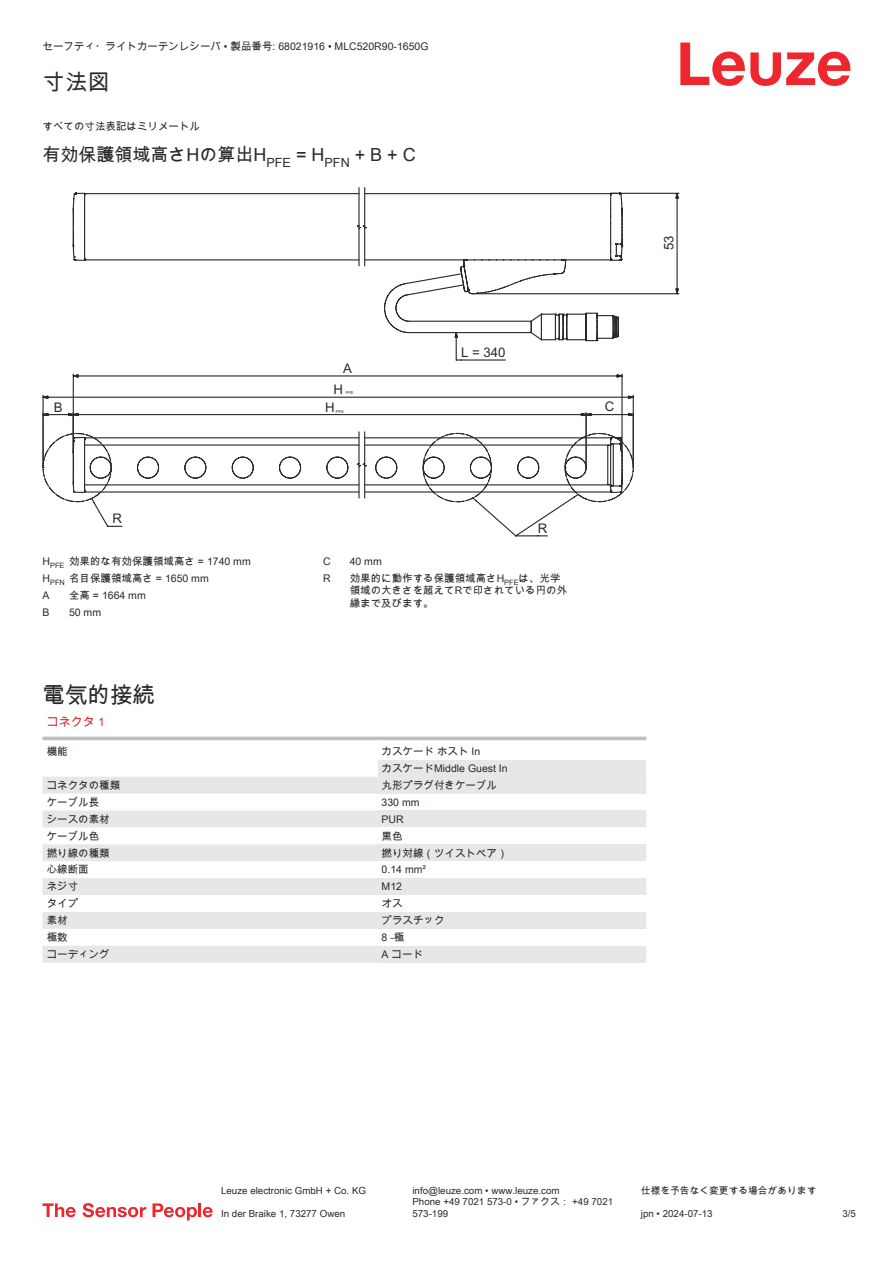
<style>
.page{position:relative;width:893px;height:1263px;background:#fff}
.page>*{position:absolute;margin:0;border:0;box-sizing:border-box;transform-origin:0 0}
.t1{font:22.5px "Arial Unicode MS";color:#2b292a}
.t2{font:18px "Arial Unicode MS";color:#2b292a}
.t3{font:13.2px "Arial";color:#2b292a}
.t4{font:12px "Arial Unicode MS";color:#db2a30}
.t5{font:10.5px/17px "Arial Unicode MS";color:#2b292a}
.t6{font:9.75px/11.7px "Arial Unicode MS";color:#2b292a}
.t7{font:3.9px "Arial";color:#2b292a}
</style>
<div class="page">
<svg style="left:680px;top:43px;width:170px;height:43px"></svg>
<svg style="left:43px;top:736px;width:603px;height:5px"></svg>
<svg style="left:43px;top:777px;width:335px;height:186px;fill:#e6e7e9"></svg>
<hr style="left:43px;top:737px;width:335px;height:3px;background:#bdbfc1">
<hr style="left:378px;top:737px;width:268px;height:3px;background:#bdbfc1">
<div style="left:378px;top:760px;width:268px;height:17px;background:#e6e7e9"></div>
<div style="left:378px;top:777px;width:268px;height:17px;background:#e6e7e9"></div>
<div style="left:378px;top:810px;width:268px;height:17px;background:#e6e7e9"></div>
<div style="left:378px;top:844px;width:268px;height:17px;background:#e6e7e9"></div>
<div style="left:378px;top:878px;width:268px;height:17px;background:#e6e7e9"></div>
<div style="left:378px;top:912px;width:268px;height:17px;background:#e6e7e9"></div>
<div style="left:378px;top:946px;width:268px;height:17px;background:#e6e7e9"></div>
<svg style="left:43px;top:1203px;width:33px;height:14px"></svg>
<svg style="left:83px;top:1203px;width:63px;height:14px"></svg>
<svg style="left:153px;top:1203px;width:44px;height:17px"></svg>
<hr style="left:198px;top:1203px;width:3px;height:14px;background:#ed272d">
<svg style="left:203px;top:1207px;width:10px;height:10px"></svg>
<svg style="left:83px;top:187px;width:300px;height:80px"></svg>
<svg style="left:383px;top:192px;width:297px;height:169px"></svg>
<svg style="left:43px;top:373px;width:591px;height:164px"></svg>
<p class="t5" style="left:43px;top:38px;width:388px">セーフティ・ライトカーテンレシーバ • 製品番号: 68021916 • MLC520R90-1650G</p>
<h1 class="t1" style="left:43px;top:66px;width:69px">寸法図</h1>
<p class="t5" style="left:43px;top:118px;width:159px">すべての寸法表記はミリメートル</p>
<h2 class="t2" style="left:43px;top:141px;width:375px">有効保護領域高さHの算出H<sub>PFE</sub> = H<sub>PFN</sub> + B + C</h2>
<p class="t3" style="left:343px;top:361px;width:10px">A</p>
<p class="t3" style="left:333px;top:382px;width:11px">H</p>
<p class="t7" style="left:346px;top:390px;width:9px">PFE</p>
<p class="t3" style="left:461px;top:345px;width:46px">L = 340</p>
<p class="t3" style="left:54px;top:399px;width:10px">B</p>
<p class="t7" style="left:336px;top:409px;width:9px">PFN</p>
<p class="t3" style="left:605px;top:399px;width:11px">C</p>
<p class="t3" style="left:325px;top:399px;width:11px">H</p>
<p class="t3" style="left:112px;top:511px;width:11px">R</p>
<p class="t5" style="left:43px;top:552px;width:210px">H<sub>PFE</sub> 効果的な有効保護領域高さ = 1740 mm<br>H<sub>PFN</sub> 名目保護領域高さ = 1650 mm<br>A</p>
<p class="t5" style="left:69px;top:586px;width:78px">全高 = 1664 mm</p>
<p class="t5" style="left:43px;top:603px;width:9px">B</p>
<p class="t5" style="left:69px;top:603px;width:34px">50 mm</p>
<p class="t3" style="left:538px;top:520px;width:11px">R</p>
<p class="t5" style="left:323px;top:553px;width:9px">C</p>
<p class="t5" style="left:350px;top:552px;width:34px">40 mm</p>
<p class="t5" style="left:323px;top:569px;width:9px">R</p>
<p class="t5" style="left:350px;top:571px;width:219px;line-height:12.6px">効果的に動作する保護領域高さH<sub>PFE</sub>は、光学領域の大きさを超えてRで印されている円の外縁まで及びます。</p>
<h1 class="t1" style="left:43px;top:678px;width:114px">電気的接続</h1>
<p class="t4" style="left:47px;top:713px;width:60px">コネクタ 1</p>
<p class="t5" style="left:47px;top:743px;width:22px">機能</p>
<p class="t5" style="left:382px;top:743px;width:128px">カスケード ホスト In<br>カスケードMiddle Guest In</p>
<p class="t5" style="left:47px;top:776px;width:75px">コネクタの種類</p>
<p class="t5" style="left:382px;top:776px;width:117px">丸形プラグ付きケーブル</p>
<p class="t5" style="left:47px;top:793px;width:54px">ケーブル長</p>
<p class="t5" style="left:382px;top:793px;width:39px">330 mm</p>
<p class="t5" style="left:47px;top:810px;width:64px">シースの素材</p>
<p class="t5" style="left:382px;top:810px;width:24px">PUR</p>
<p class="t5" style="left:47px;top:827px;width:54px">ケーブル色</p>
<p class="t5" style="left:382px;top:827px;width:22px">黒色</p>
<p class="t5" style="left:47px;top:844px;width:64px">撚り線の種類</p>
<p class="t5" style="left:382px;top:844px;width:127px">撚り対線（ツイストペア）</p>
<p class="t5" style="left:47px;top:861px;width:43px">心線断面</p>
<p class="t5" style="left:382px;top:861px;width:46px">0.14 mm²</p>
<p class="t5" style="left:47px;top:878px;width:33px">ネジ寸</p>
<p class="t5" style="left:382px;top:878px;width:22px">M12</p>
<p class="t5" style="left:47px;top:895px;width:33px">タイプ</p>
<p class="t5" style="left:382px;top:895px;width:22px">オス</p>
<p class="t5" style="left:47px;top:912px;width:22px">素材</p>
<p class="t5" style="left:382px;top:912px;width:64px">プラスチック</p>
<p class="t5" style="left:47px;top:929px;width:22px">極数</p>
<p class="t5" style="left:382px;top:929px;width:24px">8 -極</p>
<p class="t5" style="left:47px;top:945px;width:64px">コーディング</p>
<p class="t5" style="left:382px;top:945px;width:43px">A コード</p>
<p class="t3" style="left:661px;top:250px;width:16px;rotate:-90deg">53</p>
<p class="t6" style="left:221px;top:1184px;width:146px">Leuze electronic GmbH + Co. KG</p>
<p class="t6" style="left:412px;top:1184px;width:149px">info@leuze.com • www.leuze.com</p>
<p class="t6" style="left:641px;top:1184px;width:177px">仕様を予告なく変更する場合があります</p>
<p class="t6" style="left:221px;top:1207px;width:126px">In der Braike 1, 73277 Owen</p>
<p class="t6" style="left:412px;top:1196px;width:202px">Phone +49 7021 573-0 • ファクス： +49 7021<br>573-199</p>
<p class="t6" style="left:641px;top:1207px;width:73px">jpn • 2024-07-13</p>
<p class="t6" style="left:842px;top:1207px;width:15px">3/5</p>
</div>
